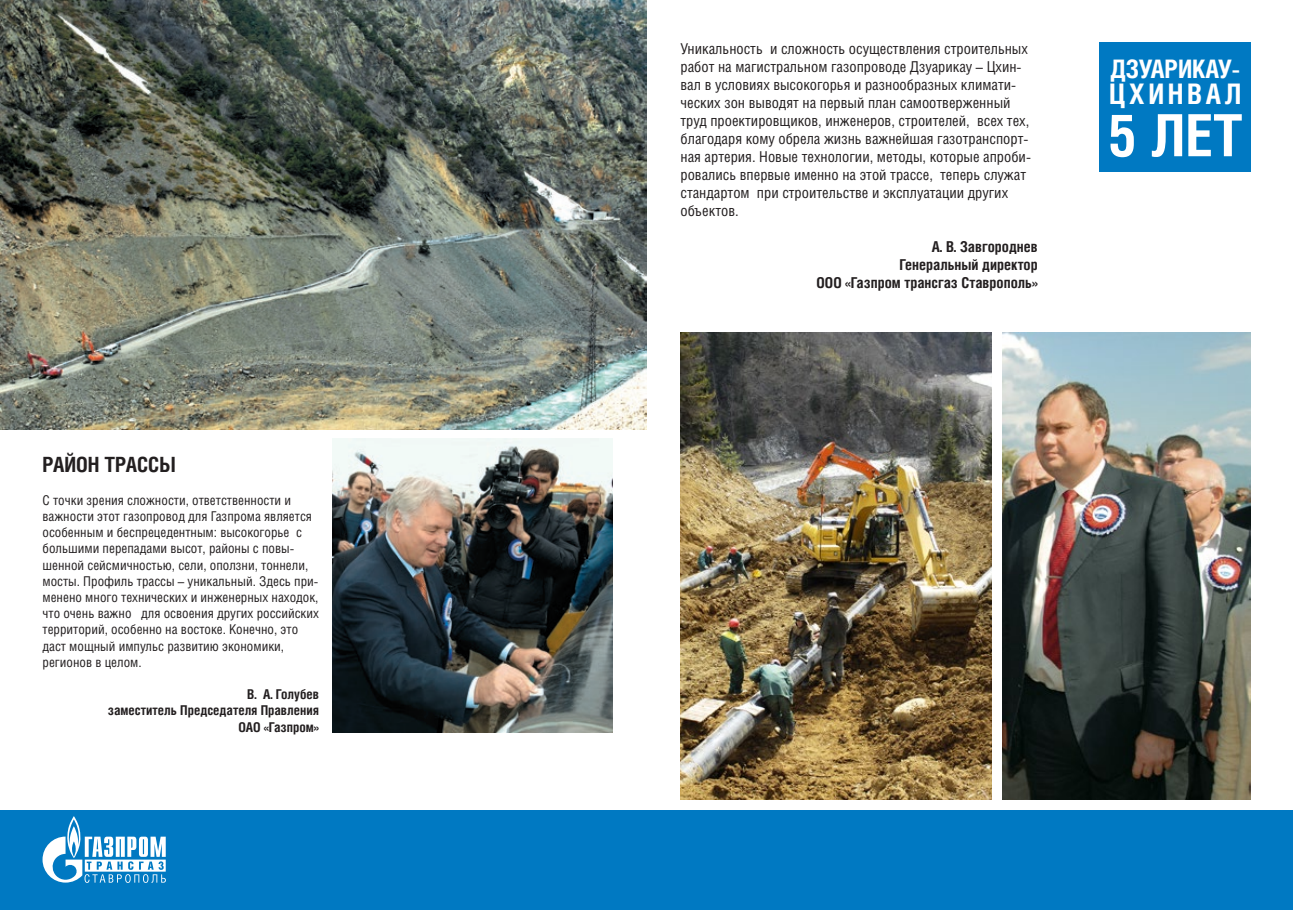
<style>
.page{position:relative;width:1293px;height:910px;background:#fff}
.page>*{position:absolute;margin:0;border:0;box-sizing:border-box;transform-origin:0 0}
.t1{font:700 58.2px "Helios Cond";color:#fff}
.t2{font:700 28.35px "Helios Cond";letter-spacing:.13em;color:#fff}
.t3{font:700 25.5px "Helios Cond";letter-spacing:-.01em;color:#fff}
.t4{font:700 21px "Helios Cond";color:#231f20}
.t5{font:15px/18px "Helios Cond";color:#231f20}
.t6{font:700 15px "Helios Cond";color:#231f20}
.t7{font:13.5px/16.2px "Helios Cond";color:#231f20}
.t8{font:700 13.5px "Helios Cond";color:#231f20}
</style>
<div class="page">
<img style="left:0;top:0;width:646px;height:429px">
<img style="left:333px;top:438px;width:279px;height:294px">
<img style="left:1002px;top:333px;width:248px;height:466px">
<div style="left:0;top:810px;width:1293px;height:100px;background:#0079c2"></div>
<svg style="left:43px;top:816px;width:123px;height:67px"></svg>
<div style="left:1099px;top:43px;width:152px;height:129px;background:#0079c2"></div>
<img style="left:680px;top:333px;width:311px;height:466px">
<p class="t4" style="left:43px;top:452px;width:135px">РАЙОН ТРАССЫ</p>
<p class="t7" style="left:43px;top:492px;width:278px">С точки зрения сложности, ответственности и важности этот газопровод для Газпрома является особенным и беспрецедентным: высокогорье с большими перепадами высот, районы с повы&shy;шенной сейсмичностью, сели, оползни, тоннели, мосты. Профиль трассы – уникальный. Здесь при&shy;менено много технических и инженерных находок, что очень важно для освоения других российских территорий, особенно на востоке. Конечно, это даст мощный импульс развитию экономики, регионов в целом.</p>
<p class="t8" style="left:247px;top:686px;width:73px">В. А. Голубев</p>
<p class="t8" style="left:108px;top:702px;width:213px">заместитель Председателя Правления</p>
<p class="t8" style="left:238px;top:719px;width:82px">ОАО «Газпром»</p>
<p class="t5" style="left:680px;top:40px;width:352px">Уникальность и сложность осуществления строительных работ на магистральном газопроводе Дзуарикау – Цхин&shy;вал в условиях высокогорья и разнообразных климати&shy;ческих зон выводят на первый план самоотверженный труд проектировщиков, инженеров, строителей, всех тех, благодаря кому обрела жизнь важнейшая газотранспорт&shy;ная артерия. Новые технологии, методы, которые апроби&shy;ровались впервые именно на этой трассе, теперь служат стандартом при строительстве и эксплуатации других объектов.</p>
<p class="t6" style="left:932px;top:238px;width:107px">А. В. Завгороднев</p>
<p class="t6" style="left:899px;top:256px;width:140px">Генеральный директор</p>
<p class="t6" style="left:816px;top:274px;width:223px">ООО «Газпром трансгаз Ставрополь»</p>
<p class="t3" style="left:1110px;top:53px;width:131px">ДЗУАРИКАУ-</p>
<p class="t2" style="left:1109px;top:77px;width:134px">ЦХИНВАЛ</p>
<p class="t1" style="left:1108px;top:101px;width:136px">5 ЛЕТ</p>
</div>
